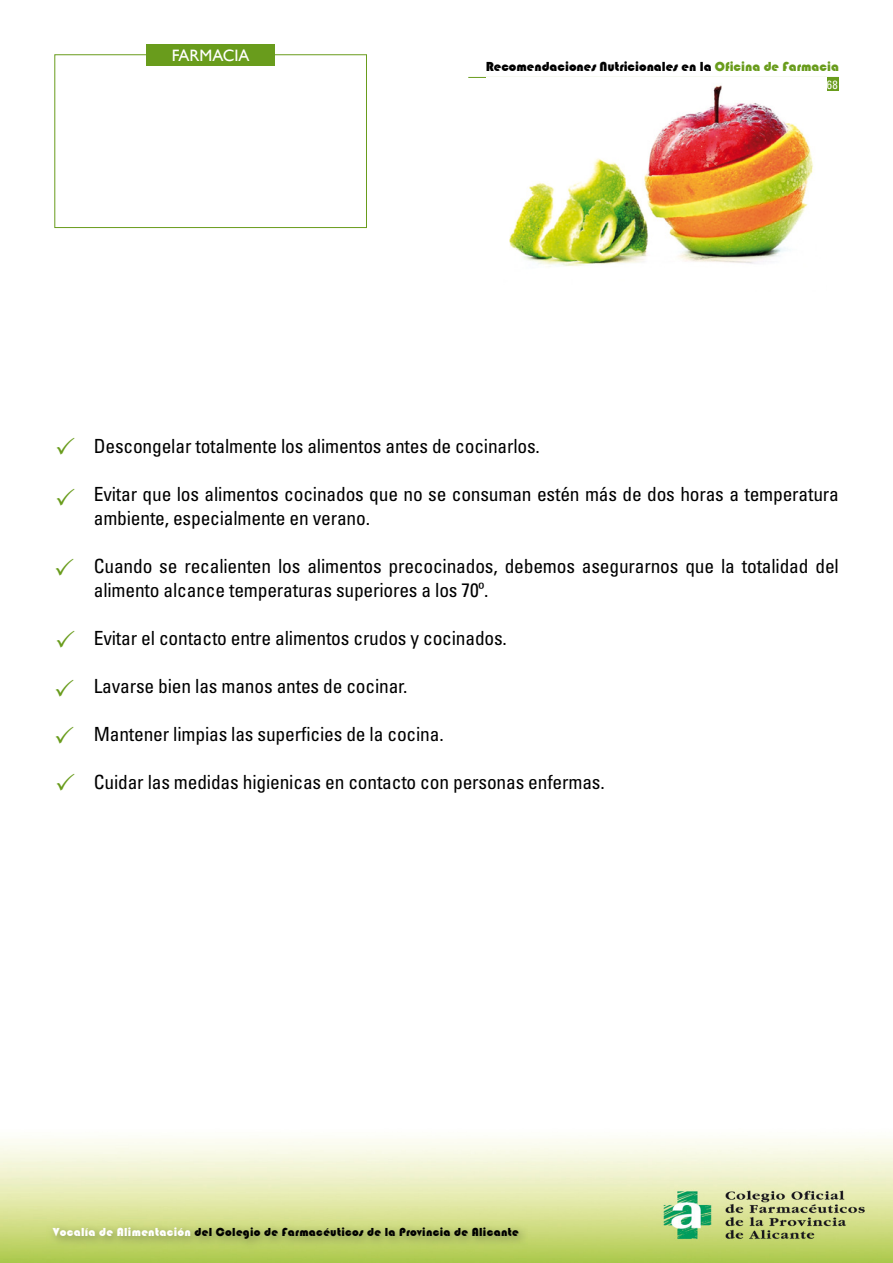
<style>
.page{position:relative;width:893px;height:1263px;background:#fff}
.page>*{position:absolute;margin:0;border:0;box-sizing:border-box;transform-origin:0 0}
.t1{font:condensed 19.5px/24px "Univers";letter-spacing:-.01em;color:#000}
.t2{font:16.5px "Gill Sans";color:#fff}
.t3{font:13.5px "Bauhaus 93";color:#000}
.t4{font:12px "Bauhaus 93";letter-spacing:.025em;color:#000}
.t5{font:condensed 12px "Univers";color:#fff}
.s1{color:#699c1c}
.s2{color:#fff}
</style>
<div class="page">
<img style="left:0;top:1139px;width:893px;height:124px">
<div style="left:55px;top:55px;width:312px;height:173px;border:1px solid #699c1c"></div>
<hr style="left:468px;top:77px;width:371px;height:1px;background:#699c1c">
<div style="left:826px;top:77px;width:13px;height:13px;background:#699c1c"></div>
<img style="left:47px;top:1222px;width:481px;height:27px">
<div style="left:146px;top:45px;width:129px;height:21px;background:#699c1c"></div>
<img style="left:509px;top:85px;width:304px;height:181px">
<p class="t2" style="left:172px;top:46px;width:79px">FARMACIA</p>
<p class="t3" style="left:486px;top:59px;width:355px">Recomendaciones Nutricionales en la <span class="s1">Oficina de Farmacia</span></p>
<p class="t5" style="left:827px;top:77px;width:12px">68</p>
<p class="t1" style="left:94px;top:433px;width:448px">Descongelar totalmente los alimentos antes de cocinarlos.</p>
<p class="t1" style="left:94px;top:481px;width:747px">Evitar que los alimentos cocinados que no se consuman estén más de dos horas a temperatura ambiente, especialmente en verano.</p>
<p class="t1" style="left:94px;top:553px;width:747px">Cuando se recalienten los alimentos precocinados, debemos asegurarnos que la totalidad del alimento alcance temperaturas superiores a los 70º.</p>
<p class="t1" style="left:94px;top:625px;width:415px">Evitar el contacto entre alimentos crudos y cocinados.</p>
<p class="t1" style="left:94px;top:674px;width:315px">Lavarse bien las manos antes de cocinar.</p>
<p class="t1" style="left:94px;top:722px;width:351px">Mantener limpias las superficies de la cocina.</p>
<p class="t1" style="left:94px;top:770px;width:512px">Cuidar las medidas higienicas en contacto con personas enfermas.</p>
<p class="t4" style="left:53px;top:1225px;width:467px"><span class="s2">Vocalía de Alimentación</span> del Colegio de Farmacéuticos de la Provincia de Alicante</p>
</div>
